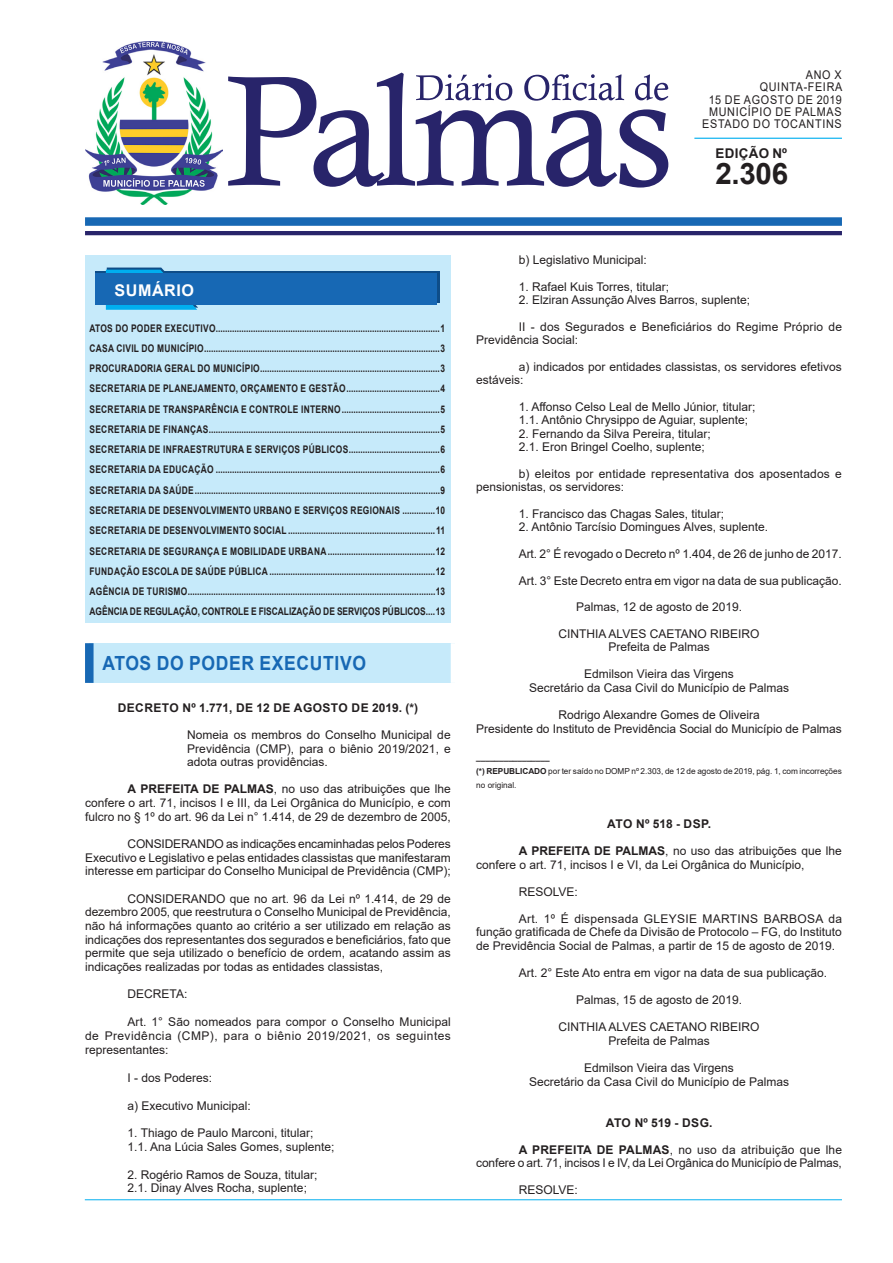
<style>
.page{position:relative;width:893px;height:1263px;background:#fff}
.page>*{position:absolute;margin:0;border:0;box-sizing:border-box;transform-origin:0 0}
.t1{font:700 29.55px "Arial";color:#231f20}
.t2{font:700 19.5px "Arial";letter-spacing:.035em;color:#1768b4;scale:.9 1}
.t3{font:700 16.2px "Arial";letter-spacing:.035em;color:#fff}
.t4{font:700 13.35px "Arial";letter-spacing:.025em;color:#231f20}
.t5{font:12px/13.6px "Arial";color:#231f20}
.t6{font:12px/12.3px "Arial";letter-spacing:.065em;color:#231f20;text-align:right;scale:.9 1}
.t7{font:700 12px "Arial";letter-spacing:.02em;color:#231f20}
.t8{font:700 10.5px/20.2px "Arial";color:#231f20;text-align:justify;scale:.8 1}
.t9{font:8.25px/13.6px "Arial";letter-spacing:-.005em;color:#231f20}
.s1{font-weight:700}
</style>
<div class="page">
<div style="left:85px;top:255px;width:365px;height:368px;background:#c6eafa"></div>
<div style="left:85px;top:217px;width:757px;height:9px;background:#1768b4"></div>
<hr style="left:85px;top:231px;width:757px;height:4px;background:#28246a">
<hr style="left:694px;top:138px;width:148px;height:1px;background:#00aeef">
<svg style="left:228px;top:73px;width:440px;height:115px"></svg>
<svg style="left:96px;top:272px;width:344px;height:31px"></svg>
<svg style="left:106px;top:268px;width:92px;height:42px"></svg>
<div style="left:96px;top:274px;width:341px;height:31px;background:#1768b4"></div>
<img style="left:85px;top:41px;width:138px;height:164px">
<hr style="left:85px;top:1199px;width:757px;height:1px;background:#00aeef">
<div style="left:89px;top:643px;width:366px;height:40px;background:#c6eafa"></div>
<div style="left:85px;top:643px;width:9px;height:40px;background:#1768b4"></div>
<div style="left:451px;top:643px;width:8px;height:40px;background:#fff"></div>
<p class="t6" style="left:702px;top:69px;width:157px">ANO X<br>QUINTA-FEIRA<br>15 DE AGOSTO DE 2019<br>MUNICÍPIO DE PALMAS<br>ESTADO DO TOCANTINS</p>
<h1 class="t1" style="left:715px;top:153px;width:74px">2.306</h1>
<p class="t4" style="left:716px;top:144px;width:73px">EDIÇÃO Nº</p>
<h3 class="t3" style="left:114px;top:279px;width:81px">SUMÁRIO</h3>
<p class="t8" style="left:89px;top:318px;width:446px">ATOS DO PODER EXECUTIVO................................................................................................1<br>CASA CIVIL DO MUNICÍPIO.....................................................................................................3<br>PROCURADORIA GERAL DO MUNICÍPIO.............................................................................3<br>SECRETARIA DE PLANEJAMENTO, ORÇAMENTO E GESTÃO........................................4<br>SECRETARIA DE TRANSPARÊNCIA E CONTROLE INTERNO..........................................5<br>SECRETARIA DE FINANÇAS...................................................................................................5<br>SECRETARIA DE INFRAESTRUTURA E SERVIÇOS PÚBLICOS.......................................6<br>SECRETARIA DA EDUCAÇÃO ................................................................................................6<br>SECRETARIA DA SAÚDE.........................................................................................................9<br>SECRETARIA DE DESENVOLVIMENTO URBANO E SERVIÇOS REGIONAIS ..............10<br>SECRETARIA DE DESENVOLVIMENTO SOCIAL ...............................................................11<br>SECRETARIA DE SEGURANÇA E MOBILIDADE URBANA ..............................................12<br>FUNDAÇÃO ESCOLA DE SAÚDE PÚBLICA .......................................................................12<br>AGÊNCIA DE TURISMO..........................................................................................................13<br>AGÊNCIA DE REGULAÇÃO, CONTROLE E FISCALIZAÇÃO DE SERVIÇOS PÚBLICOS....13</p>
<h2 class="t2" style="left:102px;top:649px;width:294px">ATOS DO PODER EXECUTIVO</h2>
<p class="t7" style="left:118px;top:699px;width:302px">DECRETO Nº 1.771, DE 12 DE AGOSTO DE 2019. (*)</p>
<p class="t5" style="left:187px;top:728px;width:265px;text-align:justify">Nomeia os membros do Conselho Municipal de Previdência (CMP), para o biênio 2019/2021, e adota outras providências.</p>
<p class="t5" style="left:85px;top:782px;width:367px;text-align:justify;text-indent:43px"><span class="s1">A PREFEITA DE PALMAS</span>, no uso das atribuições que lhe confere o art. 71, incisos I e III, da Lei Orgânica do Município, e com fulcro no § 1º do art. 96 da Lei n° 1.414, de 29 de dezembro de 2005,</p>
<p class="t5" style="left:85px;top:837px;width:367px;text-align:justify;text-indent:43px">CONSIDERANDO as indicações encaminhadas pelos Poderes Executivo e Legislativo e pelas entidades classistas que manifestaram interesse em participar do Conselho Municipal de Previdência (CMP);</p>
<p class="t5" style="left:85px;top:891px;width:367px;text-align:justify;text-indent:43px">CONSIDERANDO que no art. 96 da Lei nº 1.414, de 29 de dezembro 2005, que reestrutura o Conselho Municipal de Previdência, não há informações quanto ao critério a ser utilizado em relação as indicações dos representantes dos segurados e beneficiários, fato que permite que seja utilizado o benefício de ordem, acatando assim as indicações realizadas por todas as entidades classistas,</p>
<p class="t5" style="left:128px;top:987px;width:61px">DECRETA:</p>
<p class="t5" style="left:85px;top:1014px;width:367px;text-align:justify;text-indent:43px">Art. 1° São nomeados para compor o Conselho Municipal de Previdência (CMP), para o biênio 2019/2021, os seguintes representantes:</p>
<p class="t5" style="left:128px;top:1070px;width:86px">I - dos Poderes:</p>
<p class="t5" style="left:128px;top:1098px;width:125px">a) Executivo Municipal:</p>
<p class="t5" style="left:128px;top:1126px;width:208px">1. Thiago de Paulo Marconi, titular;<br>1.1. Ana Lúcia Sales Gomes, suplente;</p>
<p class="t5" style="left:128px;top:1167px;width:192px">2. Rogério Ramos de Souza, titular;<br>2.1. Dinay Alves Rocha, suplente;</p>
<p class="t5" style="left:519px;top:253px;width:130px">b) Legislativo Municipal:</p>
<p class="t5" style="left:519px;top:280px;width:152px">1. Rafael Kuis Torres, titular;</p>
<p class="t5" style="left:519px;top:293px;width:233px">2. Elziran Assunção Alves Barros, suplente;</p>
<p class="t5" style="left:476px;top:320px;width:367px;text-indent:43px">II - dos Segurados e Beneficiários do Regime Próprio de<br>Previdência Social:</p>
<p class="t5" style="left:476px;top:360px;width:367px;text-indent:43px">a) indicados por entidades classistas, os servidores efetivos estáveis:</p>
<p class="t5" style="left:519px;top:400px;width:238px">1. Affonso Celso Leal de Mello Júnior, titular;<br>1.1. Antônio Chrysippo de Aguiar, suplente;</p>
<p class="t5" style="left:519px;top:427px;width:194px">2. Fernando da Silva Pereira, titular;<br>2.1. Eron Bringel Coelho, suplente;</p>
<p class="t5" style="left:476px;top:467px;width:367px;text-indent:43px">b) eleitos por entidade representativa dos aposentados e pensionistas, os servidores:</p>
<p class="t5" style="left:519px;top:507px;width:207px">1. Francisco das Chagas Sales, titular;</p>
<p class="t5" style="left:519px;top:520px;width:251px">2. Antônio Tarcísio Domingues Alves, suplente.</p>
<p class="t5" style="left:519px;top:547px;width:324px">Art. 2° É revogado o Decreto nº 1.404, de 26 de junho de 2017.</p>
<p class="t5" style="left:519px;top:573px;width:325px">Art. 3° Este Decreto entra em vigor na data de sua publicação.</p>
<p class="t5" style="left:576px;top:600px;width:168px">Palmas, 12 de agosto de 2019.</p>
<p class="t5" style="left:559px;top:627px;width:202px;text-align:center">CINTHIA ALVES CAETANO RIBEIRO<br>Prefeita de Palmas</p>
<p class="t5" style="left:529px;top:667px;width:262px;text-align:center">Edmilson Vieira das Virgens<br>Secretário da Casa Civil do Município de Palmas</p>
<p class="t5" style="left:476px;top:708px;width:367px;text-align:center">Rodrigo Alexandre Gomes de Oliveira<br>Presidente do Instituto de Previdência Social do Município de Palmas</p>
<p class="t9" style="left:476px;top:750px;width:367px"><span class="s1">________________<br>(*) REPUBLICADO</span> por ter saído no DOMP nº 2.303, de 12 de agosto de 2019, pág. 1, com incorreções no original.</p>
<p class="t7" style="left:607px;top:815px;width:105px">ATO Nº 518 - DSP.</p>
<p class="t5" style="left:476px;top:844px;width:367px;text-indent:43px"><span class="s1">A PREFEITA DE PALMAS</span>, no uso das atribuições que lhe confere o art. 71, incisos I e VI, da Lei Orgânica do Município,</p>
<p class="t5" style="left:519px;top:885px;width:61px">RESOLVE:</p>
<p class="t5" style="left:476px;top:912px;width:367px;text-align:justify;text-indent:43px">Art. 1º É dispensada GLEYSIE MARTINS BARBOSA da função gratificada de Chefe da Divisão de Protocolo – FG, do Instituto de Previdência Social de Palmas, a partir de 15 de agosto de 2019.</p>
<p class="t5" style="left:519px;top:966px;width:310px">Art. 2° Este Ato entra em vigor na data de sua publicação.</p>
<p class="t5" style="left:576px;top:993px;width:168px">Palmas, 15 de agosto de 2019.</p>
<p class="t5" style="left:559px;top:1019px;width:202px;text-align:center">CINTHIA ALVES CAETANO RIBEIRO<br>Prefeita de Palmas</p>
<p class="t5" style="left:529px;top:1061px;width:262px;text-align:center">Edmilson Vieira das Virgens<br>Secretário da Casa Civil do Município de Palmas</p>
<p class="t7" style="left:606px;top:1114px;width:108px">ATO Nº 519 - DSG.</p>
<p class="t5" style="left:476px;top:1143px;width:367px;text-align:right"><span class="s1">A PREFEITA DE PALMAS</span>, no uso da atribuição que lhe<br>confere o art. 71, incisos I e IV, da Lei Orgânica do Município de Palmas,</p>
<p class="t5" style="left:519px;top:1183px;width:61px">RESOLVE:</p>
</div>
